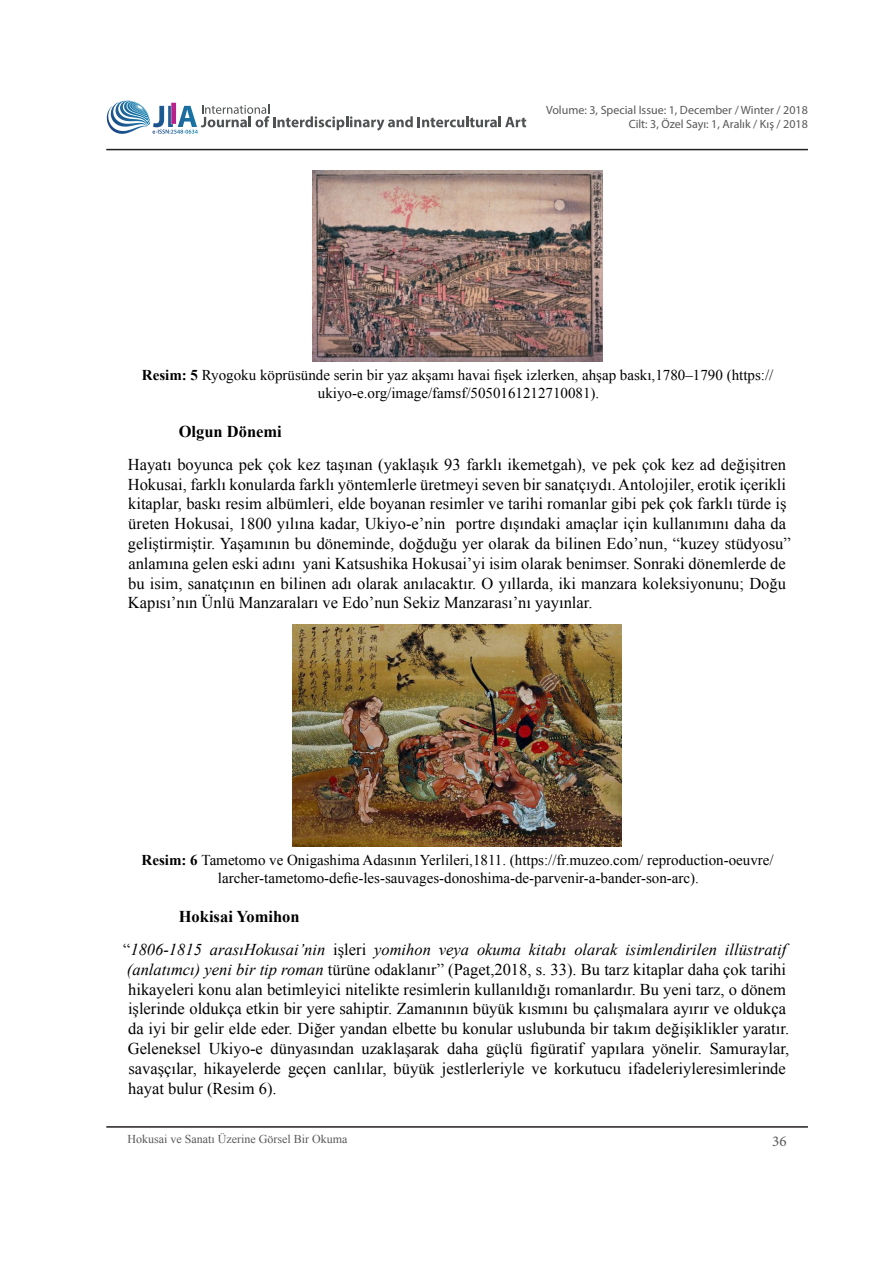
<style>
.page{position:relative;width:893px;height:1263px;background:#fff}
.page>*{position:absolute;margin:0;border:0;box-sizing:border-box;transform-origin:0 0}
.t1{font:16.5px/19.8px "Times New Roman";color:#000}
.t2{font:700 16.5px "Times New Roman";color:#000}
.HTML_Preformatted{font:15px/18px "Times New Roman";color:#000;text-align:center}
.t3{font:15px "Minion Pro";color:#585858}
.t4{font:12px/14.4px "Myriad Pro";color:#585858;text-align:right}
.t5{font:12px "Times New Roman";color:#585858}
.s1{font-weight:700}
.s2{font-style:italic}
</style>
<div class="page">
<hr style="left:106px;top:1126px;width:702px;height:2px;background:#231f20">
<hr style="left:106px;top:149px;width:702px;height:1px;background:#231f20">
<svg style="left:106px;top:100px;width:420px;height:34px"></svg>
<img style="left:312px;top:170px;width:290px;height:192px">
<img style="left:293px;top:624px;width:329px;height:223px">
<p class="t4" style="left:546px;top:102px;width:263px">Volume: 3, Special Issue: 1, December / Winter / 2018<br>Cilt: 3, Özel Sayı: 1, Aralık / Kış / 2018</p>
<p class="HTML_Preformatted" style="left:142px;top:365px;width:633px"><span class="s1">Resim: 5</span> Ryogoku köprüsünde serin bir yaz akşamı havai fişek izlerken, ahşap baskı,1780–1790 (https:// ukiyo-e.org/image/famsf/5050161212710081).</p>
<p class="t2" style="left:179px;top:420px;width:105px">Olgun Dönemi</p>
<p class="t1" style="left:128px;top:454px;width:664px">Hayatı boyunca pek çok kez taşınan (yaklaşık 93 farklı ikemetgah), ve pek çok kez ad değişitren Hokusai, farklı konularda farklı yöntemlerle üretmeyi seven bir sanatçıydı. Antolojiler, erotik içerikli kitaplar, baskı resim albümleri, elde boyanan resimler ve tarihi romanlar gibi pek çok farklı türde iş üreten Hokusai, 1800 yılına kadar, Ukiyo-e’nin portre dışındaki amaçlar için kullanımını daha da geliştirmiştir. Yaşamının bu döneminde, doğduğu yer olarak da bilinen Edo’nun, “kuzey stüdyosu” anlamına gelen eski adını yani Katsushika Hokusai’yi isim olarak benimser. Sonraki dönemlerde de bu isim, sanatçının en bilinen adı olarak anılacaktır. O yıllarda, iki manzara koleksiyonunu; Doğu Kapısı’nın Ünlü Manzaraları ve Edo’nun Sekiz Manzarası’nı yayınlar.</p>
<p class="HTML_Preformatted" style="left:142px;top:850px;width:634px"><span class="s1">Resim: 6</span> Tametomo ve Onigashima Adasının Yerlileri,1811. (https://fr.muzeo.com/ reproduction-oeuvre/ larcher-tametomo-defie-les-sauvages-donoshima-de-parvenir-a-bander-son-arc).</p>
<p class="t2" style="left:179px;top:905px;width:122px">Hokisai Yomihon</p>
<p class="t1" style="left:123px;top:939px;width:668px">“<span class="s2">1806-1815 arasıHokusai’nin</span> işleri <span class="s2">yomihon veya okuma kitabı olarak isimlendirilen illüstratif (anlatımcı) yeni bir tip roman</span> türüne odaklanır” (Paget,2018, s. 33). Bu tarz kitaplar daha çok tarihi hikayeleri konu alan betimleyici nitelikte resimlerin kullanıldığı romanlardır. Bu yeni tarz, o dönem işlerinde oldukça etkin bir yere sahiptir. Zamanının büyük kısmını bu çalışmalara ayırır ve oldukça da iyi bir gelir elde eder. Diğer yandan elbette bu konular uslubunda bir takım değişiklikler yaratır.<br>Geleneksel Ukiyo-e dünyasından uzaklaşarak daha güçlü figüratif yapılara yönelir. Samuraylar, savaşçılar, hikayelerde geçen canlılar, büyük jestlerleriyle ve korkutucu ifadeleriyleresimlerinde hayat bulur (Resim 6).</p>
<p class="t5" style="left:128px;top:1131px;width:221px">Hokusai ve Sanatı Üzerine Görsel Bir Okuma</p>
<p class="t3" style="left:772px;top:1131px;width:16px">36</p>
</div>
